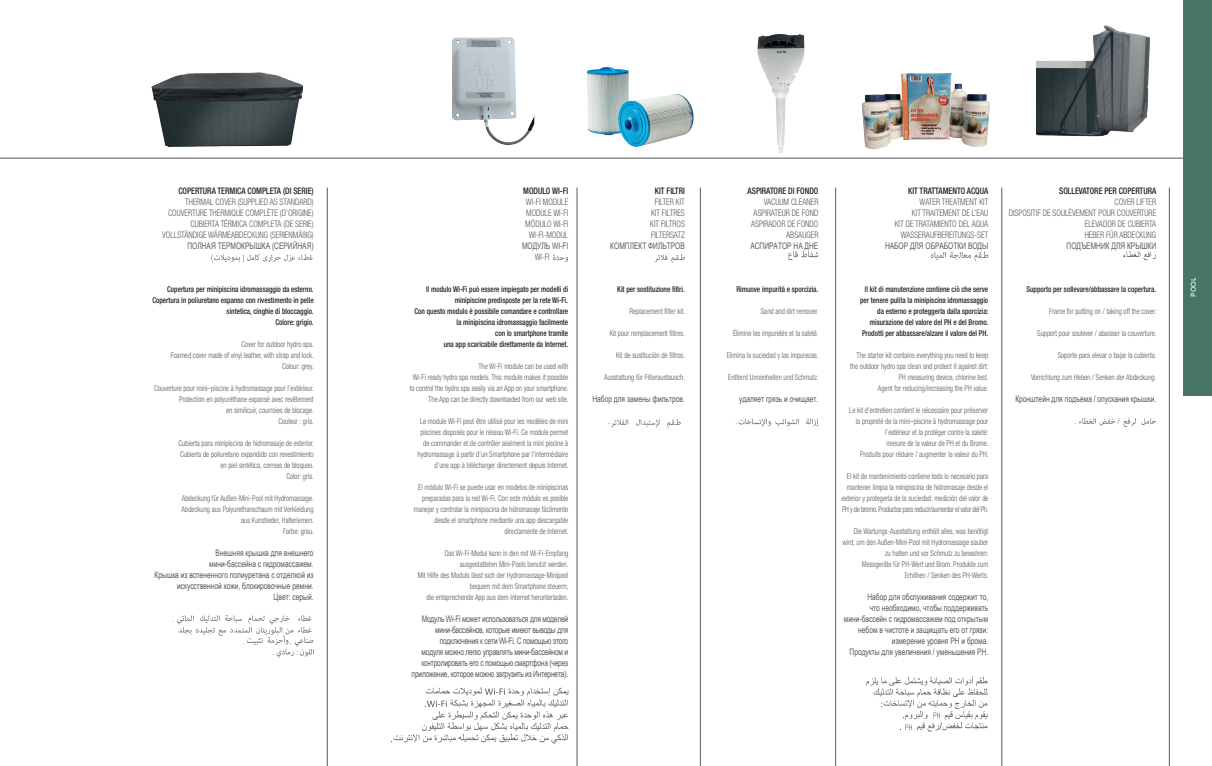
<style>
.page{position:relative;width:1212px;height:766px;background:#fff}
.page>*{position:absolute;margin:0;border:0;box-sizing:border-box;transform-origin:0 0}
.t1{font:9px/11px "Arial Narrow";color:#57585a;text-align:right;scale:.9 1}
.t2{font:300 condensed 9px/11px "Helvetica Neue LT Std";color:#57585a;text-align:right;scale:.9 1}
.t3{font:9px/11px "Arial Narrow";letter-spacing:-.025em;color:#57585a;text-align:right;scale:.9 1}
.t4{font:500 condensed 9px "Helvetica Neue LT Std";color:#231f20;scale:.9 1}
.t5{font:300 condensed 8px/11px "Helvetica Neue LT Std";color:#57585a;text-align:right;scale:.9 1}
.t6{font:500 condensed 8px/11px "Helvetica Neue LT Std";color:#231f20;text-align:right;scale:.9 1}
.t7{font:8px "Arial Narrow";color:#57585a;scale:.9 1}
.t8{font:500 7px "Brandon Grotesque";color:#fff}
</style>
<div class="page">
<hr style="left:0;top:158px;width:1183px;height:1px;background:#57585a">
<img style="left:151px;top:72px;width:152px;height:75px">
<img style="left:452px;top:37px;width:82px;height:108px">
<hr style="left:327px;top:187px;width:1px;height:578px;background:#57585a">
<svg style="left:553px;top:254px;width:15px;height:7px"></svg>
<hr style="left:1001px;top:187px;width:1px;height:578px;background:#57585a">
<hr style="left:1169px;top:187px;width:1px;height:578px;background:#57585a">
<svg style="left:177px;top:615px;width:137px;height:42px"></svg>
<svg style="left:211px;top:254px;width:102px;height:8px"></svg>
<hr style="left:577px;top:187px;width:1px;height:578px;background:#57585a">
<hr style="left:700px;top:187px;width:1px;height:578px;background:#57585a">
<hr style="left:835px;top:187px;width:1px;height:578px;background:#57585a">
<img style="left:587px;top:67px;width:107px;height:80px">
<img style="left:1036px;top:25px;width:115px;height:112px">
<svg style="left:931px;top:251px;width:57px;height:10px"></svg>
<img style="left:757px;top:34px;width:48px;height:118px">
<img style="left:851px;top:73px;width:152px;height:85px">
<svg style="left:1123px;top:251px;width:33px;height:9px"></svg>
<svg style="left:654px;top:254px;width:31px;height:9px"></svg>
<svg style="left:667px;top:419px;width:14px;height:9px"></svg>
<svg style="left:636px;top:419px;width:24px;height:8px"></svg>
<svg style="left:612px;top:419px;width:16px;height:7px"></svg>
<svg style="left:806px;top:418px;width:12px;height:8px"></svg>
<svg style="left:738px;top:418px;width:61px;height:8px"></svg>
<svg style="left:788px;top:251px;width:30px;height:9px"></svg>
<svg style="left:1123px;top:418px;width:33px;height:8px"></svg>
<svg style="left:1079px;top:418px;width:36px;height:7px"></svg>
<svg style="left:391px;top:687px;width:177px;height:56px"></svg>
<svg style="left:866px;top:676px;width:121px;height:55px"></svg>
<div style="left:1183px;top:0;width:29px;height:395px;background:#477668"></div>
<p class="t4" style="left:178px;top:185px;width:152px">COPERTURA TERMICA COMPLETA (DI SERIE)</p>
<p class="t2" style="left:162px;top:196px;width:170px">THERMAL COVER (SUPPLIED AS STANDARD)<br>COUVERTURE THERMIQUE COMPLÈTE (D’ORIGINE)<br>CUBIERTA TÉRMICA COMPLETA (DE SERIE)<br>VOLLSTÄNDIGE WÄRMEABDECKUNG (SERIENMÄßIG)</p>
<p class="t1" style="left:187px;top:240px;width:142px">ПОЛНАЯ ТЕРМОКРЫШКА (СЕРИЙНАЯ)</p>
<p class="t6" style="left:152px;top:283px;width:181px">Copertura per minipiscina idromassaggio da esterno.<br>Copertura in poliuretano espanso con rivestimento in pelle sintetica, cinghie di bloccaggio.<br>Colore: grigio.</p>
<p class="t5" style="left:171px;top:338px;width:160px">Cover for outdoor hydro spa.<br>Foamed cover made of vinyl leather, with strap and lock.<br>Colour: grey.</p>
<p class="t5" style="left:154px;top:382px;width:179px">Couverture pour mini–piscine à hydromassage pour l’extérieur.<br>Protection en polyuréthane expansé avec revêtement<br>en similicuir, courroies de blocage.<br>Couleur : gris.</p>
<p class="t5" style="left:179px;top:437px;width:152px">Cubierta para minipiscina de hidromasaje de exterior.<br>Cubierta de poliuretano expandido con revestimiento en piel sintética, correas de bloqueo.<br>Color: gris.</p>
<p class="t5" style="left:182px;top:492px;width:148px">Abdeckung für Außen-Mini-Pool mit Hydromassage.<br>Abdeckung aus Polyurethanschaum mit Verkleidung aus Kunstleder, Halteriemen.<br>Farbe: grau.</p>
<p class="t1" style="left:154px;top:547px;width:178px">Внешняя крышка для внешнего<br>мини-бассейна с гидромассажем.<br>Крышка из вспененного полиуретана с отделкой из искусственной кожи, блокировочные ремни.<br>Цвет: серый.</p>
<p class="t5" style="left:172px;top:613px;width:3px">.</p>
<p class="t5" style="left:243px;top:635px;width:3px">.</p>
<p class="t5" style="left:290px;top:635px;width:3px">,</p>
<p class="t5" style="left:273px;top:646px;width:3px">.</p>
<p class="t5" style="left:296px;top:646px;width:3px">:</p>
<p class="t4" style="left:523px;top:185px;width:52px">MODULO WI-FI</p>
<p class="t2" style="left:525px;top:196px;width:49px;text-align:center">WI-FI MODULE<br>MODULE WI-FI<br>MÓDULO WI-FI<br>WI-FI-MODUL</p>
<p class="t1" style="left:522px;top:240px;width:53px">МОДУЛЬ WI-FI</p>
<p class="t2" style="left:535px;top:251px;width:18px">WI-FI</p>
<p class="t6" style="left:415px;top:283px;width:172px">Il modulo Wi-Fi può essere impiegato per modelli di minipiscine predisposte per la rete Wi-Fi.<br>Con questo modulo è possibile comandare e controllare la minipiscina idromassaggio facilmente<br>con lo smartphone tramite<br>una app scaricabile direttamente da Internet.</p>
<p class="t5" style="left:410px;top:360px;width:178px">The Wi-Fi module can be used with<br>Wi-Fi ready hydro spa models. This module makes it possible to control the hydro spa easily via an App on your smartphone.<br>The App can be directly downloaded from our web site.</p>
<p class="t5" style="left:418px;top:415px;width:169px">Le module Wi-Fi peut être utilisé pour les modèles de mini piscines disposés pour le réseau Wi-Fi. Ce module permet de commander et de contrôler aisément la mini piscine à hydromassage à partir d’un Smartphone par l’intermédiaire d’une app à télécharger directement depuis Internet.</p>
<p class="t5" style="left:414px;top:481px;width:174px">El módulo Wi-Fi se puede usar en modelos de minipiscinas preparadas para la red Wi-Fi. Con este módulo es posible manejar y controlar la minipiscina de hidromasaje fácilmente desde el smartphone mediante una app descargable directamente de Internet.</p>
<p class="t5" style="left:418px;top:547px;width:169px">Das Wi-Fi-Modul kann in den mit Wi-Fi-Empfang ausgestatteten Mini-Pools benutzt werden.<br>Mit Hilfe des Moduls lässt sich der Hydromassage-Minipool bequem mit dem Smartphone steuern;<br>die entsprechende App aus dem Internet herunterladen.</p>
<p class="t3" style="left:412px;top:613px;width:176px">Модуль Wi-Fi может использоваться для моделей мини-бассейнов, которые имеют выводы для подключения к сети Wi-Fi. С помощью этого<br>модуля можно легко управлять мини-бассейном и контролировать его с помощью смартфона (через приложение, которое можно загрузить из Интернета).</p>
<p class="t4" style="left:655px;top:185px;width:35px">KIT FILTRI</p>
<p class="t2" style="left:650px;top:196px;width:40px;text-align:center">FILTER KIT<br>KIT FILTRES<br>KIT FILTROS<br>FILTERSATZ</p>
<p class="t1" style="left:610px;top:240px;width:84px">КОМПЛЕКТ ФИЛЬТРОВ</p>
<p class="t6" style="left:617px;top:283px;width:77px">Kit per sostituzione filtri.</p>
<p class="t5" style="left:629px;top:305px;width:63px">Replacement filter kit.</p>
<p class="t5" style="left:610px;top:327px;width:85px">Kit pour remplacement filtres.</p>
<p class="t5" style="left:616px;top:349px;width:78px">Kit de sustitución de filtros.</p>
<p class="t5" style="left:604px;top:371px;width:91px">Ausstattung für Filteraustausch.</p>
<p class="t1" style="left:592px;top:393px;width:104px">Набор для замены фильтров.</p>
<p class="t1" style="left:608px;top:415px;width:4px">.</p>
<p class="t4" style="left:748px;top:185px;width:80px">ASPIRATORE DI FONDO</p>
<p class="t2" style="left:751px;top:196px;width:76px">VACUUM CLEANER<br>ASPIRATEUR DE FOND<br>ASPIRADOR DE FONDO<br>ABSAUGER</p>
<p class="t1" style="left:750px;top:240px;width:77px">АСПИРАТОР НА ДНЕ</p>
<p class="t6" style="left:736px;top:283px;width:93px">Rimuove impurità e sporcizia.</p>
<p class="t5" style="left:761px;top:305px;width:66px">Sand and dirt remover.</p>
<p class="t5" style="left:733px;top:327px;width:97px">Élimine les impuretés et la saleté.</p>
<p class="t5" style="left:727px;top:349px;width:104px">Elimina la suciedad y las impurezas.</p>
<p class="t5" style="left:728px;top:371px;width:102px">Entfernt Unreinheiten und Schmutz.</p>
<p class="t1" style="left:739px;top:393px;width:89px">удаляет грязь и очищает.</p>
<p class="t7" style="left:735px;top:415px;width:3px">.</p>
<p class="t4" style="left:908px;top:185px;width:90px">KIT TRATTAMENTO ACQUA</p>
<p class="t2" style="left:895px;top:196px;width:105px">WATER TREATMENT KIT<br>KIT TRAITEMENT DE L’EAU<br>KIT DE TRATAMIENTO DEL AGUA<br>WASSERAUFBEREITUNGS-SET</p>
<p class="t1" style="left:885px;top:240px;width:116px">НАБОР ДЛЯ ОБРАБОТКИ ВОДЫ</p>
<p class="t6" style="left:860px;top:283px;width:144px">Il kit di manutenzione contiene ciò che serve per tenere pulita la minipiscina idromassaggio da esterno e proteggerla dalla sporcizia: misurazione del valore del PH e del Bromo.<br>Prodotti per abbassare/alzare il valore del PH.</p>
<p class="t5" style="left:850px;top:349px;width:155px">The starter kit contains everything you need to keep the outdoor hydro spa clean and protect it against dirt:<br>PH measuring device, chlorine test.<br>Agent for reducing/increasing the PH value.</p>
<p class="t5" style="left:849px;top:404px;width:156px">Le kit d’entretien contient le nécessaire pour préserver la propreté de la mini–piscine à hydromassage pour l’extérieur et la protéger contre la saleté:<br>mesure de la valeur de PH et du Brome.<br>Produits pour réduire / augmenter la valeur du PH.</p>
<p class="t5" style="left:842px;top:470px;width:165px">El kit de mantenimiento contiene todo lo necesario para mantener limpia la minipiscina de hidromasaje desde el exterior y protegerla de la suciedad: medición del valor de PH y de bromo. Productos para reducir/aumentar el valor del Ph.</p>
<p class="t5" style="left:842px;top:525px;width:164px">Die Wartungs-Ausstattung enthält alles, was benötigt wird, um den Außen-Mini-Pool mit Hydromassage sauber zu halten und vor Schmutz zu bewahren:<br>Messgeräte für PH-Wert und Brom. Produkte zum Erhöhen / Senken des PH-Werts.</p>
<p class="t1" style="left:844px;top:591px;width:162px">Набор для обслуживания содержит то,<br>что необходимо, чтобы поддерживать мини-бассейн с гидромассажем под открытым небом в чистоте и защищать его от грязи: измерение уровня РН и брома.<br>Продукты для увеличения / уменьшения РН.</p>
<p class="t4" style="left:1059px;top:185px;width:109px">SOLLEVATORE PER COPERTURA</p>
<p class="t2" style="left:1009px;top:196px;width:165px">COVER LIFTER<br>DISPOSITIF DE SOULÈVEMENT POUR COUVERTURE<br>ELEVADOR DE CUBIERTA<br>HEBER FÜR ABDECKUNG</p>
<p class="t1" style="left:1066px;top:240px;width:101px">ПОДЪЕМНИК ДЛЯ КРЫШКИ</p>
<p class="t6" style="left:1026px;top:283px;width:146px">Supporto per sollevare/abbassare la copertura.</p>
<p class="t5" style="left:1049px;top:305px;width:121px">Frame for putting on / taking off the cover.</p>
<p class="t5" style="left:1037px;top:327px;width:134px">Support pour soulever / abaisser la couverture.</p>
<p class="t5" style="left:1057px;top:349px;width:111px">Soporte para elevar o bajar la cubierta.</p>
<p class="t5" style="left:1031px;top:371px;width:141px">Vorrichtung zum Heben / Senken der Abdeckung.</p>
<p class="t1" style="left:1015px;top:393px;width:158px">Кронштейн для подъема / опускания крышки.</p>
<p class="t5" style="left:1075px;top:415px;width:3px">.</p>
<p class="t5" style="left:1118px;top:415px;width:4px">/</p>
<p class="t8" style="left:1188px;top:296px;width:21px;rotate:-90deg">POOL</p>
</div>
